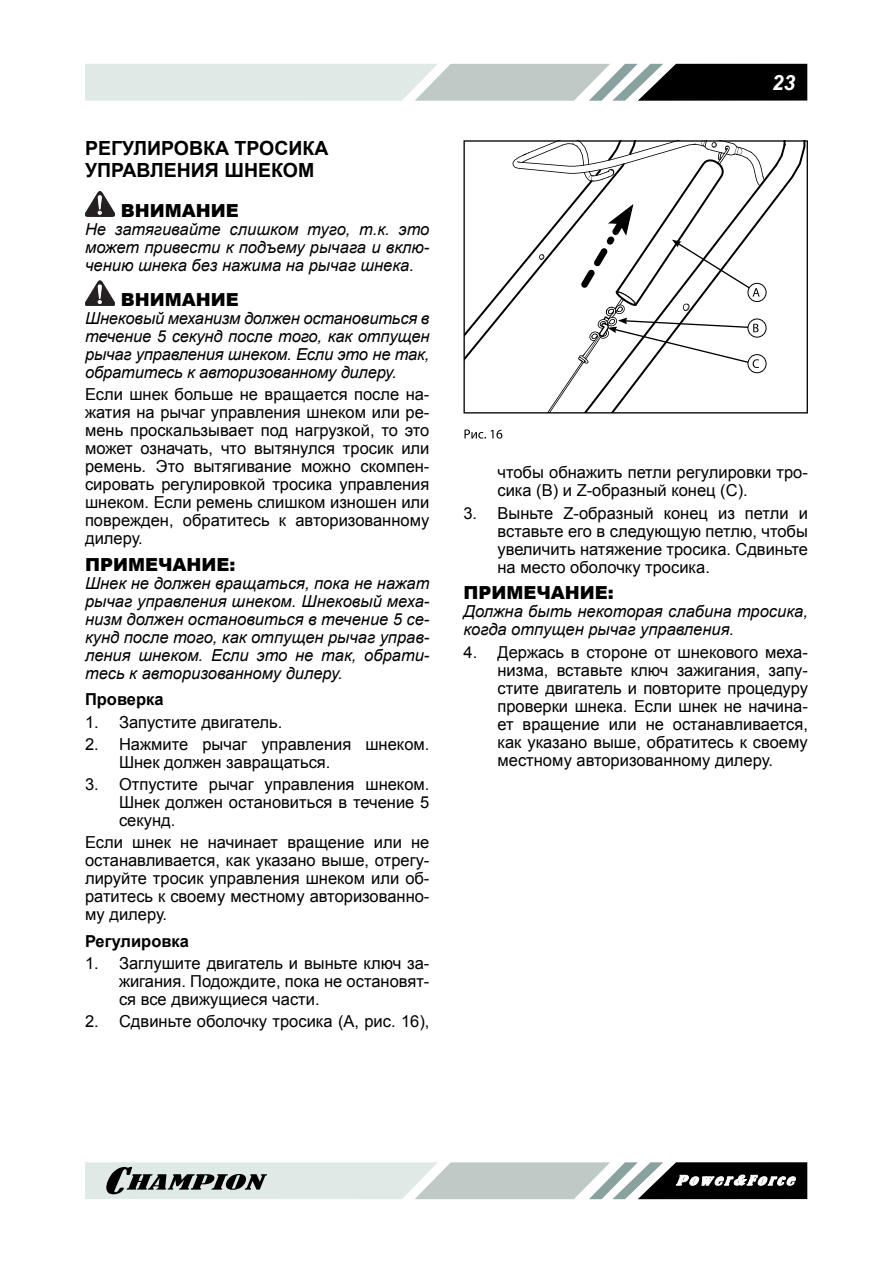
<style>
.page{position:relative;width:893px;height:1263px;background:#fff}
.page>*{position:absolute;margin:0;border:0;box-sizing:border-box;transform-origin:0 0}
.t1{font:italic 700 21px "Arial";color:#fff}
.t2{font:700 19.5px "Arial";color:#000}
.t3{font:900 18px "Arial";color:#000}
.t4{font:16.5px/18px "Arial";letter-spacing:-.01em;color:#000;text-align:justify}
.t5{font:italic 16.5px/18px "Arial";color:#000;text-align:justify}
.t6{font:700 16.5px "Arial";color:#000}
</style>
<div class="page">
<svg style="left:85px;top:64px;width:722px;height:37px;background:#a9b2af"></svg>
<svg style="left:85px;top:1162px;width:722px;height:37px;background:#a3aba8"></svg>
<svg style="left:85px;top:191px;width:30px;height:26px"></svg>
<svg style="left:85px;top:281px;width:30px;height:25px"></svg>
<svg style="left:463px;top:140px;width:345px;height:273px"></svg>
<svg style="left:464px;top:141px;width:322px;height:272px"></svg>
<svg style="left:464px;top:429px;width:38px;height:10px"></svg>
<p class="t2" style="left:85px;top:135px;width:77px">Регулировка</p>
<p class="t2" style="left:235px;top:135px;width:15px">тросика</p>
<p class="t2" style="left:85px;top:157px;width:14px">управ</p>
<p class="t2" style="left:150px;top:157px;width:28px">лени</p>
<p class="t2" style="left:205px;top:157px;width:54px">я шнеком</p>
<p class="t3" style="left:121px;top:197px;width:117px">ВНИМАНИЕ</p>
<p class="t5" style="left:85px;top:220px;width:346px">Не затягивайте слишком туго, т.к. это может привести к подъему рычага и вклю&shy;чению шнека без нажима на рычаг шнека.</p>
<p class="t3" style="left:121px;top:286px;width:117px">ВНИМАНИЕ</p>
<p class="t5" style="left:85px;top:309px;width:346px">Шнековый механизм должен остановиться в течение 5 секунд после того, как отпущен рычаг управления шнеком. Если это не так, обратитесь к авторизованному дилеру.</p>
<p class="t4" style="left:85px;top:385px;width:346px">Если шнек больше не вращается после на&shy;жатия на рычаг управления шнеком или ре&shy;мень проскальзывает под нагрузкой, то это может означать, что вытянулся тросик или ремень. Это вытягивание можно скомпен&shy;сировать регулировкой тросика управления шнеком. Если ремень слишком изношен или поврежден, обратитесь к авторизованному дилеру.</p>
<p class="t3" style="left:85px;top:551px;width:31px">Прим</p>
<p class="t3" style="left:145px;top:551px;width:92px">ечание:</p>
<p class="t5" style="left:85px;top:574px;width:346px">Шнек не должен вращаться, пока не нажат рычаг управления шнеком. Шнековый меха&shy;низм должен остановиться в течение 5 се&shy;кунд после того, как отпущен рычаг управ&shy;ления шнеком. Если это не так, обрати&shy;тесь к авторизованному дилеру.</p>
<p class="t6" style="left:85px;top:689px;width:80px">Проверка</p>
<p class="t4" style="left:85px;top:713px;width:199px">1. Запустите двигатель.</p>
<p class="t4" style="left:119px;top:735px;width:312px;text-indent:-34px">2. Нажмите рычаг управления шнеком.<br>Ш нек должен завращаться.</p>
<p class="t4" style="left:119px;top:775px;width:312px;text-indent:-34px">3. Отпустите рычаг управления шнеком.<br>Ш нек должен остановиться в течение 5 секунд.</p>
<p class="t4" style="left:85px;top:834px;width:346px">Если шнек не начинает вращение или не останавливается, как указано выше, отрегу&shy;лируйте тросик управления шнеком или об&shy;ратитесь к своему местному авторизованно&shy;му дилеру.</p>
<p class="t6" style="left:85px;top:930px;width:105px">Регулировка</p>
<p class="t4" style="left:119px;top:954px;width:312px;text-indent:-34px">1. Заглушите двигатель и выньте ключ за&shy;жигания. Подождите, пока не остановят&shy;ся все движущиеся части.</p>
<p class="t4" style="left:85px;top:1013px;width:346px">2. Сдвиньте оболочку тросика (А, рис. 16),</p>
<p class="t1" style="left:772px;top:69px;width:25px">23</p>
<p class="t4" style="left:497px;top:464px;width:312px">чтобы обнажить петли регулировки тро&shy;сика (В) и Z-образный конец (С).</p>
<p class="t4" style="left:497px;top:504px;width:312px;text-indent:-34px">3. Выньте Z-образный конец из петли и вставьте его в следующую петлю, чтобы увеличить натяжение тросика. Сдвиньте на место оболочку тросика.</p>
<p class="t3" style="left:463px;top:580px;width:31px">Прим</p>
<p class="t3" style="left:523px;top:580px;width:92px">ечание:</p>
<p class="t5" style="left:463px;top:603px;width:346px">Должна быть некоторая слабина тросика, когда отпущен рычаг управления.</p>
<p class="t4" style="left:497px;top:643px;width:312px;text-indent:-34px">4. Держась в стороне от шнекового меха&shy;низма, вставьте ключ зажигания, запу&shy;стите двигатель и повторите процедуру проверки шнека. Если шнек не начина&shy;ет вращение или не останавливается, как указано выше, обратитесь к своему местному авторизованному дилеру.</p>
</div>
